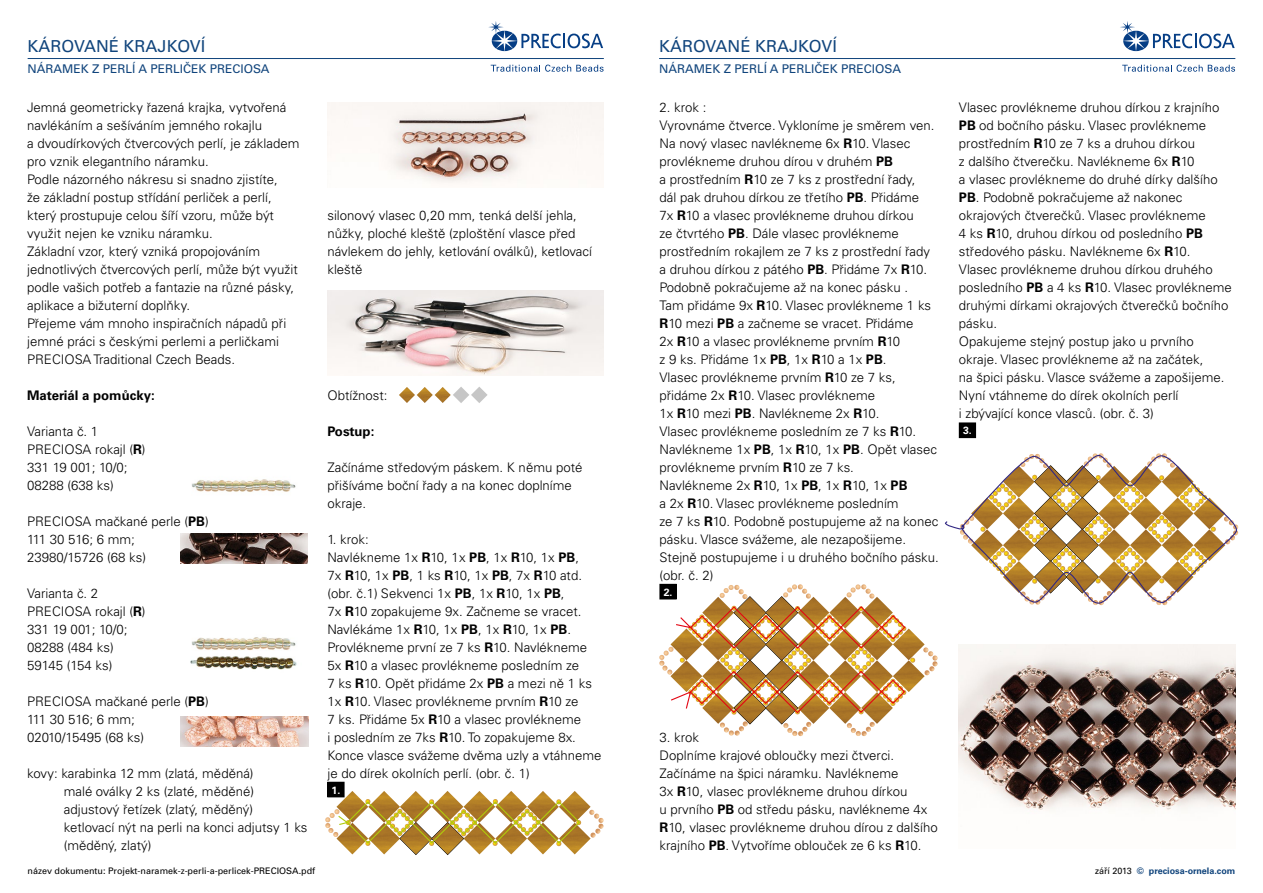
<style>
.page{position:relative;width:1263px;height:893px;background:#fff}
.page>*{position:absolute;margin:0;border:0;box-sizing:border-box;transform-origin:0 0}
.t1{font:16.5px "Univers LTCYR 55 Roman";color:#10447c}
.t2{font:300 13.2px/18px "Univers LTCYR 45";color:#000}
.t3{font:700 13.2px "Univers LTCYR 65";color:#000}
.t4{font:12px "Univers LTCYR 55 Roman";color:#10447c}
.t5{font:700 10.5px "Univers LTCYR 65";color:#fff}
.t6{font:9px "Univers CE";color:#000}
.t7{font:700 9px "Univers LTCYR 65";color:#10447c}
.t8{font:300 6.3px "Univers LTCYR 45";color:#000}
.s1{font-family:"Univers LTCYR 65";font-weight:700}
.s2{font-family:"Univers CE"}
.s3{font-family:"Univers LTCYR 55 Roman";font-weight:400;color:#000}
</style>
<div class="page">
<hr style="left:28px;top:58px;width:576px;height:1px;background:#10447c">
<hr style="left:659px;top:58px;width:576px;height:1px;background:#10447c">
<svg style="left:491px;top:65px;width:113px;height:7px"></svg>
<svg style="left:488px;top:21px;width:115px;height:30px"></svg>
<svg style="left:1122px;top:65px;width:113px;height:7px"></svg>
<svg style="left:1120px;top:21px;width:115px;height:30px"></svg>
<img style="left:336px;top:791px;width:255px;height:57px">
<svg style="left:589px;top:810px;width:15px;height:28px"></svg>
<svg style="left:325px;top:799px;width:256px;height:56px"></svg>
<img style="left:915px;top:635px;width:10px;height:51px">
<svg style="left:923px;top:647px;width:15px;height:28px"></svg>
<svg style="left:659px;top:584px;width:256px;height:152px"></svg>
<svg style="left:944px;top:453px;width:294px;height:152px"></svg>
<img style="left:192px;top:479px;width:104px;height:13px">
<img style="left:181px;top:716px;width:127px;height:30px">
<img style="left:327px;top:103px;width:277px;height:80px">
<img style="left:327px;top:290px;width:277px;height:85px">
<img style="left:959px;top:644px;width:276px;height:166px">
<img style="left:180px;top:534px;width:128px;height:29px">
<img style="left:191px;top:637px;width:105px;height:14px">
<img style="left:190px;top:656px;width:107px;height:14px">
<img style="left:399px;top:387px;width:16px;height:16px">
<img style="left:417px;top:387px;width:16px;height:16px">
<img style="left:435px;top:387px;width:16px;height:16px">
<svg style="left:453px;top:387px;width:35px;height:16px"></svg>
<div style="left:328px;top:782px;width:16px;height:15px;background:#000"></div>
<div style="left:327px;top:782px;width:17px;height:15px;border:1px solid #000"></div>
<div style="left:660px;top:584px;width:16px;height:15px;background:#000"></div>
<div style="left:659px;top:584px;width:17px;height:15px;border:1px solid #000"></div>
<div style="left:959px;top:423px;width:16px;height:15px;background:#000"></div>
<div style="left:959px;top:423px;width:17px;height:15px;border:1px solid #000"></div>
<p class="t1" style="left:28px;top:35px;width:179px">KÁROVANÉ KRAJKOVÍ</p>
<p class="t1" style="left:659px;top:35px;width:179px">KÁROVANÉ KRAJKOVÍ</p>
<p class="t4" style="left:28px;top:60px;width:243px">NÁRAMEK Z PERLÍ A PERLIČEK PRECIOSA</p>
<p class="t4" style="left:659px;top:60px;width:243px">NÁRAMEK Z PERLÍ A PERLIČEK PRECIOSA</p>
<p class="t2" style="left:27px;top:98px;width:274px">Jemná geometricky řazená krajka, vytvořená navlékáním a sešíváním jemného rokajlu<br>a dvoudírkových čtvercových perlí, je základem pro vznik elegantního náramku.<br>Podle názorného nákresu si snadno zjistíte,<br>že základní postup střídání perliček a perlí, který prostupuje celou šíří vzoru, může být využit nejen ke vzniku náramku.<br>Základní vzor, který vzniká propojováním jednotlivých čtvercových perlí, může být využit podle vašich potřeb a fantazie na různé pásky, aplikace a bižuterní doplňky.<br>Přejeme vám mnoho inspiračních nápadů při jemné práci s českými perlemi a perličkami PRECIOSA Traditional Czech Beads.</p>
<p class="t3" style="left:27px;top:386px;width:129px">Materiál a pomůcky:</p>
<p class="t2" style="left:27px;top:422px;width:120px">Varianta č. 1<br>PRECIOSA rokajl (<span class="s1">R</span>)<br>331 19 001; 10/0;<br>08288 (638 ks)</p>
<p class="t2" style="left:27px;top:512px;width:183px">PRECIOSA mačkané perle (<span class="s1">PB</span>)<br>111 30 516; 6 mm;<br>23980/15726 (68 ks)</p>
<p class="t2" style="left:27px;top:584px;width:120px">Varianta č. 2<br>PRECIOSA rokajl (<span class="s1">R</span>)<br>331 19 001; 10/0;<br>08288 (484 ks)<br>59145 (154 ks)</p>
<p class="t2" style="left:27px;top:692px;width:183px">PRECIOSA mačkané perle (<span class="s1">PB</span>)<br>111 30 516; 6 mm;<br>02010/15495 (68 ks)</p>
<p class="t2" style="left:64px;top:764px;width:245px;text-indent:-37px">kovy: karabinka 12 mm (zlatá, měděná)<br>malé oválky 2 ks (zlaté, měděné) adjustový řetízek (zlatý, měděný)<br>ketlovací nýt na perli na konci adjutsy 1 ks (měděný, zlatý)</p>
<p class="t2" style="left:327px;top:206px;width:266px">silonový vlasec 0,20 mm, tenká delší jehla, nůžky, ploché kleště (zploštění vlasce před návlekem do jehly, ketlování oválků), ketlovací kleště</p>
<p class="t2" style="left:327px;top:386px;width:62px">Obtížnost:</p>
<p class="t3" style="left:327px;top:422px;width:48px">Postup:</p>
<p class="t2" style="left:327px;top:458px;width:257px">Začínáme středovým páskem. K němu poté přišíváme boční řady a na konec doplníme okraje.</p>
<p class="t2" style="left:327px;top:530px;width:276px">1. krok:<br>Navlékneme 1x <span class="s1">R</span>10, 1x <span class="s1">PB</span>, 1x <span class="s1">R</span>10, 1x <span class="s1">PB</span>,<br>7x <span class="s1">R</span>10, 1x <span class="s1">PB</span>, 1 ks <span class="s1">R</span>10, 1x <span class="s1">PB</span>, 7x <span class="s1">R</span>10 atd. (obr. č.1) Sekvenci 1x <span class="s1">PB</span>, 1x <span class="s1">R</span>10, 1x <span class="s1">PB</span>,<br>7x <span class="s1">R</span>10 zopakujeme 9x. Začneme se vracet.<br>Navlékáme 1x <span class="s1">R</span>10, 1x <span class="s1">PB</span>, 1x <span class="s1">R</span>10, 1x <span class="s1">PB</span>.<br>Provlékneme první ze 7 ks <span class="s1">R</span>10. Navlékneme 5x <span class="s1">R</span>10 a vlasec provlékneme posledním ze<br>7 ks <span class="s1">R</span>10. Opět přidáme 2x <span class="s1">PB</span> a mezi ně 1 ks 1x <span class="s1">R</span>10. Vlasec provlékneme prvním <span class="s1">R</span>10 ze<br>7 ks. Přidáme 5x <span class="s1">R</span>10 a vlasec provlékneme<br>i posledním ze 7ks <span class="s1">R</span>10. To zopakujeme 8x.<br>Konce vlasce svážeme dvěma uzly a vtáhneme je do dírek okolních perlí. (obr. č. 1)</p>
<p class="t8" style="left:325px;top:732px;width:15px">obr.1</p>
<p class="t5" style="left:332px;top:782px;width:10px">1<span class="s2">.</span></p>
<p class="t2" style="left:659px;top:98px;width:281px">2. krok :<br>Vyrovnáme čtverce. Vykloníme je směrem ven.<br>Na nový vlasec navlékneme 6x <span class="s1">R</span>10. Vlasec provlékneme druhou dírou v druhém <span class="s1">PB<br></span>a prostředním <span class="s1">R</span>10 ze 7 ks z prostřední řady,<br>dál pak druhou dírkou ze třetího <span class="s1">PB</span>. Přidáme<br>7x <span class="s1">R</span>10 a vlasec provlékneme druhou dírkou<br>ze čtvrtého <span class="s1">PB</span>. Dále vlasec provlékneme prostředním rokajlem ze 7 ks z prostřední řady a druhou dírkou z pátého <span class="s1">PB</span>. Přidáme 7x <span class="s1">R</span>10.<br>Podobně pokračujeme až na konec pásku .<br>Tam přidáme 9x <span class="s1">R</span>10. Vlasec provlékneme 1 ks <span class="s1">R</span>10 mezi <span class="s1">PB</span> a začneme se vracet. Přidáme<br>2x <span class="s1">R</span>10 a vlasec provlékneme prvním <span class="s1">R</span>10<br>z 9 ks. Přidáme 1x <span class="s1">PB</span>, 1x <span class="s1">R</span>10 a 1x <span class="s1">PB</span>.<br>Vlasec provlékneme prvním <span class="s1">R</span>10 ze 7 ks, přidáme 2x <span class="s1">R</span>10. Vlasec provlékneme<br>1x <span class="s1">R</span>10 mezi <span class="s1">PB</span>. Navlékneme 2x <span class="s1">R</span>10.<br>Vlasec provlékneme posledním ze 7 ks <span class="s1">R</span>10.<br>Navlékneme 1x <span class="s1">PB</span>, 1x <span class="s1">R</span>10, 1x <span class="s1">PB</span>. Opět vlasec provlékneme prvním <span class="s1">R</span>10 ze 7 ks.<br>Navlékneme 2x <span class="s1">R</span>10, 1x <span class="s1">PB</span>, 1x <span class="s1">R</span>10, 1x <span class="s1">PB<br></span>a 2x <span class="s1">R</span>10. Vlasec provlékneme posledním<br>ze 7 ks <span class="s1">R</span>10. Podobně postupujeme až na konec pásku. Vlasce svážeme, ale nezapošijeme.<br>Stejně postupujeme i u druhého bočního pásku. (obr. č. 2)</p>
<p class="t8" style="left:659px;top:552px;width:15px">obr.2</p>
<p class="t5" style="left:664px;top:584px;width:10px">2<span class="s2">.</span></p>
<p class="t2" style="left:659px;top:728px;width:280px">3. krok<br>Doplníme krajové obloučky mezi čtverci.<br>Začínáme na špici náramku. Navlékneme<br>3x <span class="s1">R</span>10, vlasec provlékneme druhou dírkou<br>u prvního <span class="s1">PB</span> od středu pásku, navlékneme 4x <span class="s1">R</span>10, vlasec provlékneme druhou dírou z dalšího krajního <span class="s1">PB</span>. Vytvoříme oblouček ze 6 ks <span class="s1">R</span>10.</p>
<p class="t2" style="left:959px;top:98px;width:274px">Vlasec provlékneme druhou dírkou z krajního <span class="s1">PB</span> od bočního pásku. Vlasec provlékneme prostředním <span class="s1">R</span>10 ze 7 ks a druhou dírkou<br>z dalšího čtverečku. Navlékneme 6x <span class="s1">R</span>10<br>a vlasec provlékneme do druhé dírky dalšího <span class="s1">PB</span>. Podobně pokračujeme až nakonec okrajových čtverečků. Vlasec provlékneme<br>4 ks <span class="s1">R</span>10, druhou dírkou od posledního <span class="s1">PB </span>středového pásku. Navlékneme 6x <span class="s1">R</span>10.<br>Vlasec provlékneme druhou dírkou druhého posledního <span class="s1">PB</span> a 4 ks <span class="s1">R</span>10. Vlasec provlékneme druhými dírkami okrajových čtverečků bočního pásku.<br>Opakujeme stejný postup jako u prvního okraje. Vlasec provlékneme až na začátek,<br>na špici pásku. Vlasce svážeme a zapošijeme.<br>Nyní vtáhneme do dírek okolních perlí<br>i zbývající konce vlasců. (obr. č. 3)</p>
<p class="t8" style="left:960px;top:406px;width:15px">obr.3</p>
<p class="t5" style="left:963px;top:423px;width:10px">3<span class="s2">.</span></p>
<p class="t6" style="left:28px;top:866px;width:289px">název dokumentu: Projekt-naramek-z-perli-a-perlicek-PRECIOSA.pdf</p>
<p class="t7" style="left:1095px;top:865px;width:142px"><span class="s3">září 2013</span> © preciosa-ornela.com</p>
</div>
